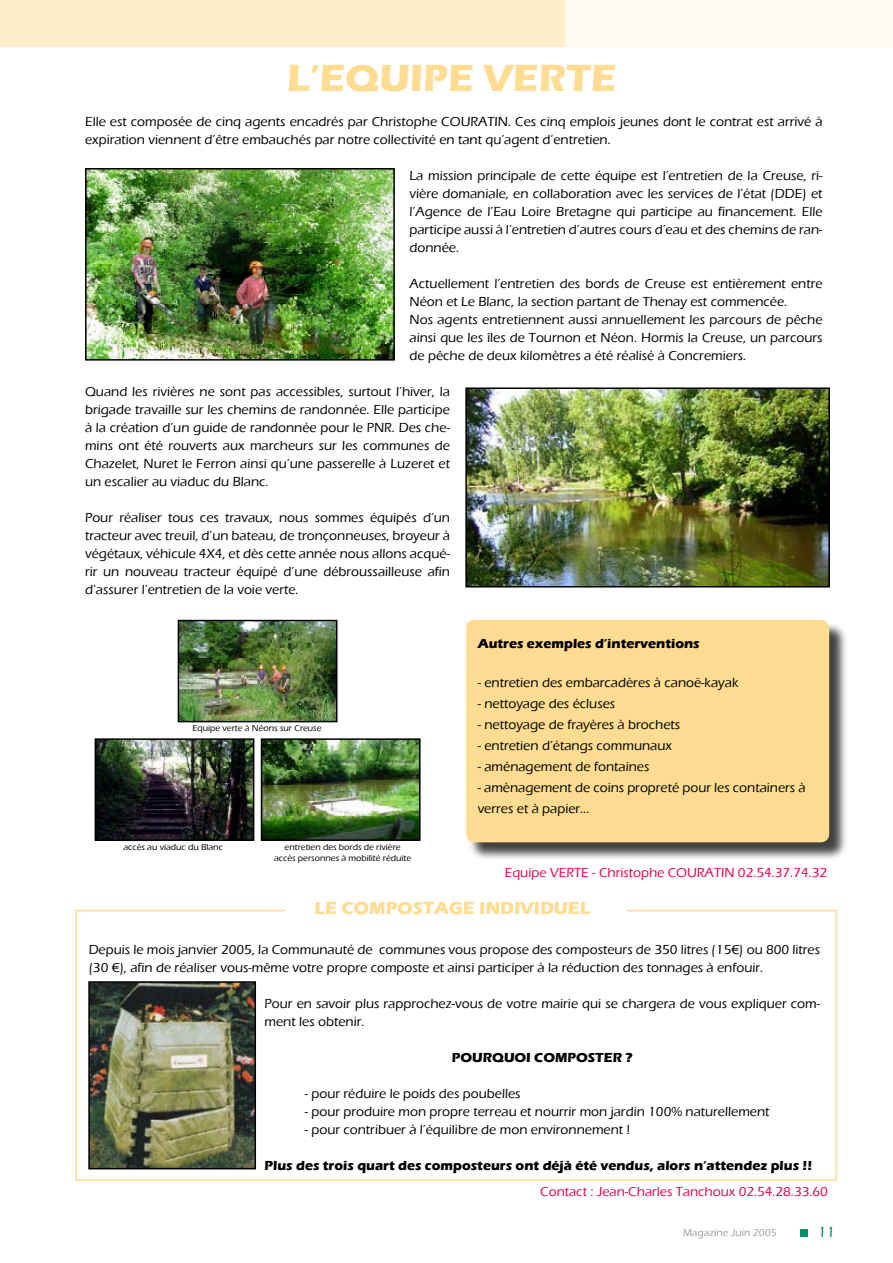
<style>
.page{position:relative;width:893px;height:1263px;background:#fff}
.page>*{position:absolute;margin:0;border:0;box-sizing:border-box;transform-origin:0 0}
.t1{font:700 39px "Eras ITC";color:#fedd92}
.t2{font:700 18px "Eras ITC";color:#fedd92}
.t3{font:500 15px "Eras ITC";color:#008b6c}
.t4{font:500 13.5px/18px "Eras ITC";color:#000}
.t5{font:700 13.5px "Eras ITC";color:#000}
.t6{font:500 13.5px "Eras ITC";color:#e30056}
.t7{font:500 10.5px "Eras ITC";color:#9d9fa1}
.t8{font:500 9px/10.5px "Eras ITC";color:#000;text-align:center}
</style>
<div class="page">
<div style="left:800px;top:1229px;width:8px;height:8px;background:#008b6c"></div>
<div style="left:0;top:0;width:566px;height:47px;background:#ffeecb"></div>
<div style="left:566px;top:0;width:327px;height:47px;background:#fffaf0"></div>
<img style="left:91px;top:984px;width:162px;height:182px">
<div style="left:88px;top:981px;width:168px;height:188px;border:2px solid #000"></div>
<div style="left:75px;top:910px;width:762px;height:271px;border:2px solid #fedd92"></div>
<div style="left:285px;top:902px;width:342px;height:23px;background:#fff"></div>
<img style="left:88px;top:171px;width:304px;height:187px">
<div style="left:85px;top:168px;width:310px;height:193px;border:2px solid #000"></div>
<img style="left:468px;top:390px;width:359px;height:194px">
<div style="left:465px;top:387px;width:365px;height:200px;border:2px solid #000"></div>
<div style="left:468px;top:621px;width:381px;height:242px;background:#000;opacity:.75"></div>
<div style="left:466px;top:620px;width:363px;height:222px;background:#fedd92;border-radius:9px"></div>
<img style="left:181px;top:623px;width:153px;height:96px">
<div style="left:178px;top:620px;width:159px;height:102px;border:2px solid #000"></div>
<img style="left:264px;top:741px;width:154px;height:97px">
<div style="left:261px;top:738px;width:160px;height:103px;border:2px solid #000"></div>
<img style="left:98px;top:741px;width:153px;height:97px">
<div style="left:95px;top:738px;width:159px;height:103px;border:2px solid #000"></div>
<h1 class="t1" style="left:287px;top:56px;width:331px">L’EQUIPE VERTE</h1>
<p class="t4" style="left:85px;top:113px;width:739px">Elle est composée de cinq agents encadrés par Christophe COURATIN. Ces cinq emplois jeunes dont le contrat est arrivé à expiration viennent d’être embauchés par notre collectivité en tant qu’agent d’entretien.</p>
<p class="t4" style="left:410px;top:167px;width:415px;text-align:justify">La mission principale de cette équipe est l’entretien de la Creuse, ri&shy;vière domaniale, en collaboration avec les services de l’état (DDE) et l’Agence de l’Eau Loire Bretagne qui participe au financement. Elle participe aussi à l’entretien d’autres cours d’eau et des chemins de ran&shy;donnée.</p>
<p class="t4" style="left:410px;top:275px;width:415px">Actuellement l’entretien des bords de Creuse est entièrement entre Néon et Le Blanc, la section partant de Thenay est commencée.<br>Nos agents entretiennent aussi annuellement les parcours de pêche ainsi que les îles de Tournon et Néon. Hormis la Creuse, un parcours de pêche de deux kilomètres a été réalisé à Concremiers.</p>
<p class="t4" style="left:85px;top:383px;width:366px;text-align:justify">Quand les rivières ne sont pas accessibles, surtout l’hiver, la brigade travaille sur les chemins de randonnée. Elle participe à la création d’un guide de randonnée pour le PNR. Des che&shy;mins ont été rouverts aux marcheurs sur les communes de Chazelet, Nuret le Ferron ainsi qu’une passerelle à Luzeret et un escalier au viaduc du Blanc.</p>
<p class="t4" style="left:85px;top:509px;width:366px;text-align:justify">Pour réaliser tous ces travaux, nous sommes équipés d’un tracteur avec treuil, d’un bateau, de tronçonneuses, broyeur à végétaux, véhicule 4X4, et dès cette année nous allons acqué&shy;rir un nouveau tracteur équipé d’une débroussailleuse afin d’assurer l’entretien de la voie verte.</p>
<p class="t8" style="left:192px;top:723px;width:131px">Equipe verte à Néons sur Creuse</p>
<p class="t8" style="left:123px;top:842px;width:101px">accès au viaduc du Blanc</p>
<p class="t8" style="left:274px;top:842px;width:139px">entretien des bords de rivière accès personnes à mobilité réduite</p>
<p class="t5" style="left:478px;top:636px;width:224px">Autres exemples d’interventions</p>
<p class="t4" style="left:478px;top:674px;width:262px">- entretien des embarcadères à canoë-kayak</p>
<p class="t4" style="left:478px;top:695px;width:139px">- nettoyage des écluses</p>
<p class="t4" style="left:478px;top:716px;width:204px">- nettoyage de frayères à brochets</p>
<p class="t4" style="left:478px;top:737px;width:196px">- entretien d’étangs communaux</p>
<p class="t4" style="left:478px;top:758px;width:173px">- aménagement de fontaines</p>
<p class="t4" style="left:478px;top:777px;width:329px;line-height:21px">- amènagement de coins propreté pour les containers à verres et à papier...</p>
<p class="t6" style="left:505px;top:865px;width:324px">Equipe VERTE - Christophe COURATIN 02.54.37.74.32</p>
<h2 class="t2" style="left:315px;top:898px;width:277px">LE COMPOSTAGE INDIVIDUEL</h2>
<p class="t4" style="left:89px;top:941px;width:733px">Depuis le mois janvier 2005, la Communauté de communes vous propose des composteurs de 350 litres (15€) ou 800 litres (30 €), afin de réaliser vous-même votre propre composte et ainsi participer à la réduction des tonnages à enfouir.</p>
<p class="t4" style="left:265px;top:995px;width:557px">Pour en savoir plus rapprochez-vous de votre mairie qui se chargera de vous expliquer com&shy;ment les obtenir.</p>
<p class="t5" style="left:452px;top:1050px;width:182px">POURQUOI COMPOSTER ?</p>
<p class="t4" style="left:305px;top:1085px;width:217px">- pour réduire le poids des poubelles</p>
<p class="t4" style="left:305px;top:1103px;width:466px">- pour produire mon propre terreau et nourrir mon jardin 100% naturellement</p>
<p class="t4" style="left:305px;top:1121px;width:327px">- pour contribuer à l’équilibre de mon environnement !</p>
<p class="t5" style="left:265px;top:1158px;width:549px">Plus des trois quart des composteurs ont déjà été vendus, alors n’attendez plus !!</p>
<p class="t6" style="left:540px;top:1184px;width:289px">Contact : Jean-Charles Tanchoux 02.54.28.33.60</p>
<p class="t7" style="left:683px;top:1227px;width:95px">Magazine Juin 2005</p>
<p class="t3" style="left:818px;top:1224px;width:19px">11</p>
</div>
